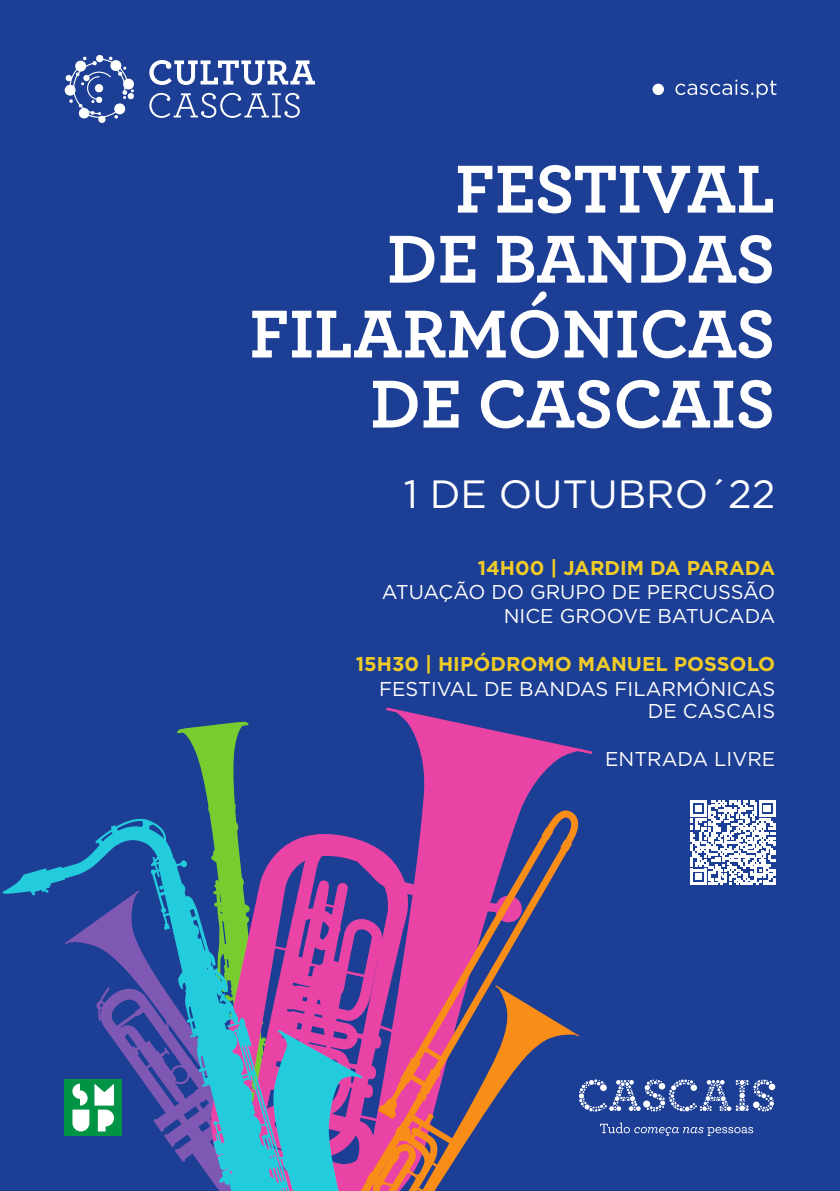
<style>
.page{position:relative;width:840px;height:1191px;background:#fff}
.page>*{position:absolute;margin:0;border:0;box-sizing:border-box;transform-origin:0 0}
.t1{font:700 71px/71.6px "Archer";color:#fff;text-align:right}
.t2{font:39.4px "Gotham";color:#fff}
.t3{font:20px/24px "Gotham";color:#fff;text-align:right}
.t4{font:700 20px "Gotham";color:#f0cb28}
</style>
<div class="page">
<div style="left:0;top:0;width:839px;height:1191px;background:#1c3e94"></div>
<svg style="left:675px;top:80px;width:101px;height:18px"></svg>
<div style="left:652px;top:84px;width:11px;height:11px;background:#fff;border-radius:50%"></div>
<svg style="left:600px;top:1122px;width:152px;height:14px"></svg>
<svg style="left:592px;top:1079px;width:182px;height:32px"></svg>
<svg style="left:149px;top:60px;width:166px;height:25px"></svg>
<svg style="left:149px;top:93px;width:150px;height:25px"></svg>
<svg style="left:64px;top:55px;width:70px;height:68px"></svg>
<svg style="left:690px;top:800px;width:84px;height:85px"></svg>
<svg style="left:177px;top:726px;width:24px;height:43px"></svg>
<svg style="left:201px;top:707px;width:391px;height:405px"></svg>
<svg style="left:2px;top:818px;width:348px;height:373px"></svg>
<svg style="left:350px;top:805px;width:230px;height:386px"></svg>
<svg style="left:378px;top:1109px;width:15px;height:9px"></svg>
<h1 class="t1" style="left:249px;top:149px;width:527px">FESTIVAL<br>DE BANDAS<br>FILARMÓNICAS<br>DE CASCAIS</h1>
<h2 class="t2" style="left:403px;top:469px;width:373px">1 DE OUTUBRO´22</h2>
<p class="t4" style="left:477px;top:554px;width:299px">14H00 | JARDIM DA PARADA</p>
<p class="t3" style="left:381px;top:580px;width:394px">ATUAÇÃO DO GRUPO DE PERCUSSÃO<br>NICE GROOVE BATUCADA</p>
<p class="t4" style="left:355px;top:651px;width:421px">15H30 | HIPÓDROMO MANUEL POSSOLO</p>
<p class="t3" style="left:379px;top:677px;width:397px;line-height:22.2px">FESTIVAL DE BANDAS FILARMÓNICAS<br>DE CASCAIS</p>
<p class="t3" style="left:604px;top:747px;width:171px">ENTRADA LIVRE</p>
</div>
